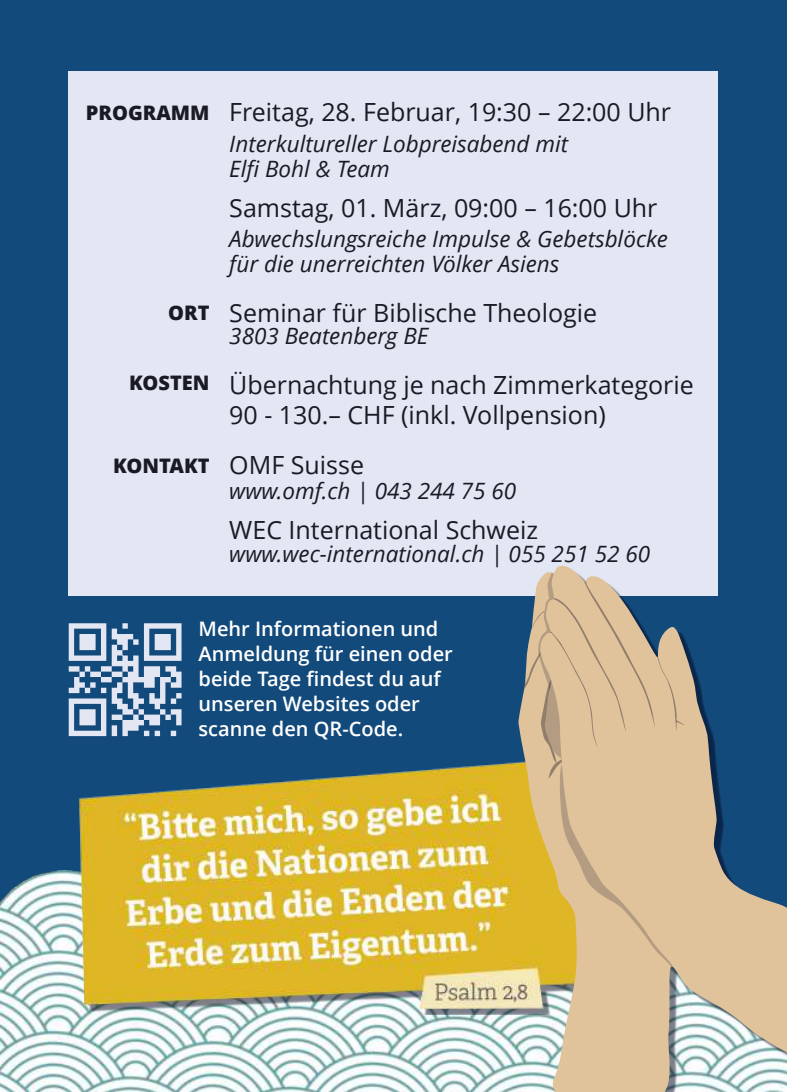
<style>
.page{position:relative;width:787px;height:1092px;background:#fff}
.page>*{position:absolute;margin:0;border:0;box-sizing:border-box;transform-origin:0 0}
.t1{font:25px/30px "Open Sans";color:#1a1a26}
.t2{font:italic 22.5px/25px "Open Sans";color:#1a1a26}
.t3{font:600 20px/25px "Open Sans";color:#fff}
.t4{font:800 20px "Open Sans";color:#1a1a26}
</style>
<div class="page">
<div style="left:0;top:0;width:787px;height:1091px;background:#134a7c"></div>
<img style="left:0;top:870px;width:518px;height:221px">
<div style="left:69px;top:71px;width:649px;height:524px;background:#e3e7f4"></div>
<img style="left:79px;top:762px;width:439px;height:252px">
<svg style="left:518px;top:565px;width:269px;height:526px"></svg>
<svg style="left:538px;top:572px;width:142px;height:414px;background:#ddbf8c"></svg>
<svg style="left:520px;top:579px;width:164px;height:199px;background:#c6b498"></svg>
<svg style="left:69px;top:623px;width:112px;height:113px"></svg>
<p class="t4" style="left:86px;top:98px;width:125px">PROGRAMM</p>
<p class="t4" style="left:168px;top:298px;width:43px">ORT</p>
<p class="t4" style="left:129px;top:368px;width:82px">KOSTEN</p>
<p class="t4" style="left:113px;top:450px;width:98px">KONTAKT</p>
<p class="t1" style="left:229px;top:97px;width:443px">Freitag, 28. Februar, 19:30 – 22:00 Uhr</p>
<p class="t2" style="left:229px;top:130px;width:340px">Interkultureller Lobpreisabend mit<br>Elfi Bohl &amp; Team</p>
<p class="t1" style="left:229px;top:192px;width:429px">Samstag, 01. März, 09:00 – 16:00 Uhr</p>
<p class="t2" style="left:229px;top:225px;width:440px">Abwechslungsreiche Impulse &amp; Gebetsblöcke für die unerreichten Völker Asiens</p>
<p class="t1" style="left:229px;top:297px;width:369px">Seminar für Biblische Theologie</p>
<p class="t2" style="left:229px;top:323px;width:200px">3803 Beatenberg BE</p>
<p class="t1" style="left:229px;top:369px;width:466px">Übernachtung je nach Zimmerkategorie<br>90 - 130.– CHF (inkl. Vollpension)</p>
<p class="t1" style="left:229px;top:449px;width:136px">OMF Suisse</p>
<p class="t2" style="left:229px;top:478px;width:288px">www.omf.ch | 043 244 75 60</p>
<p class="t1" style="left:229px;top:514px;width:310px">WEC International Schweiz</p>
<p class="t2" style="left:229px;top:540px;width:422px">www.wec-international.ch | 055 251 52 60</p>
<p class="t3" style="left:198px;top:616px;width:256px">Mehr Informationen und<br>Anmeldung für einen oder beide Tage findest du auf unseren Websites oder scanne den QR-Code.</p>
</div>
